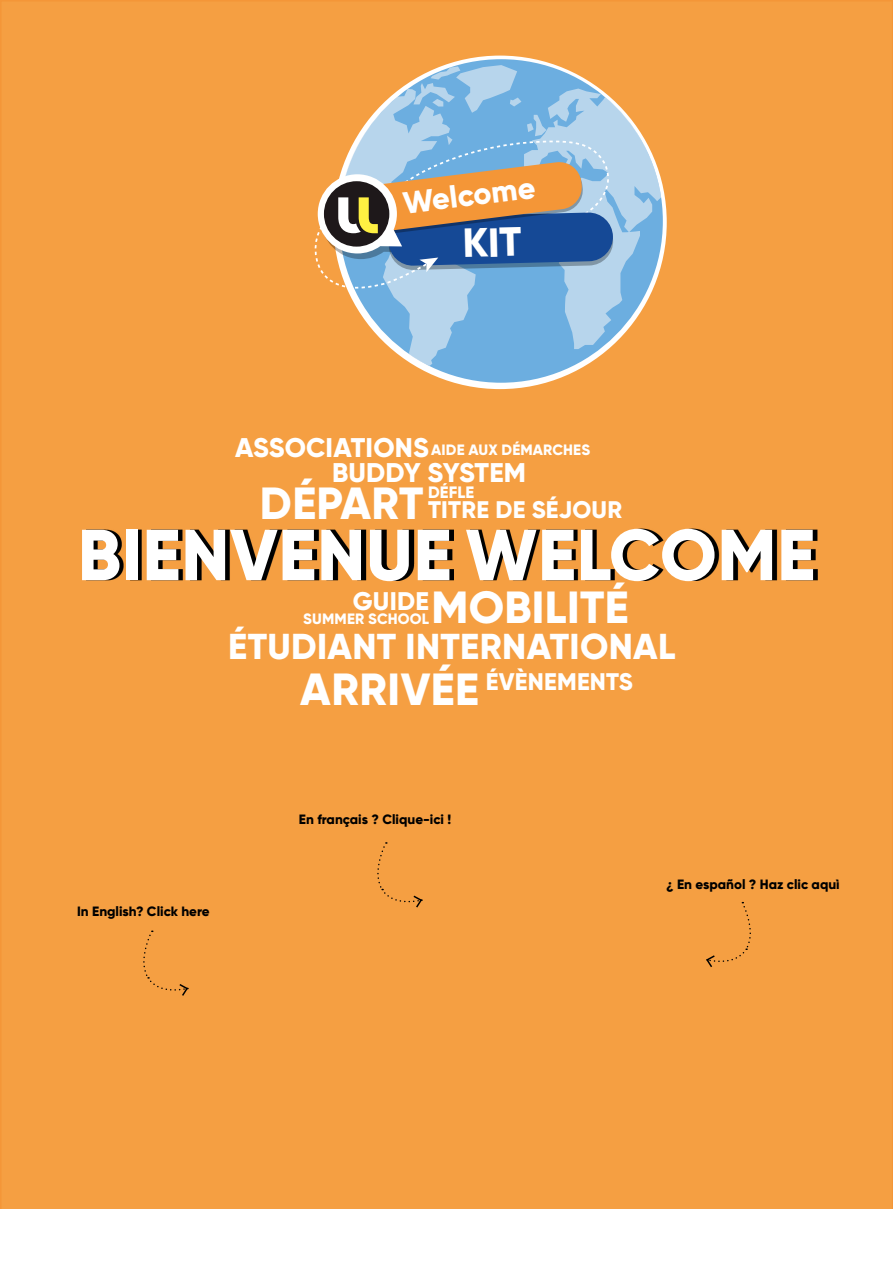
<style>
.page{position:relative;width:893px;height:1263px;background:#fff}
.page>*{position:absolute;margin:0;border:0;box-sizing:border-box;transform-origin:0 0}
.t1{font:800 72px "Gilroy";letter-spacing:.01em;color:#fff}
.t2{font:800 45px "Gilroy";letter-spacing:.01em;color:#fff}
.t3{font:800 36px "Gilroy";letter-spacing:.01em;color:#fff}
.t4{font:800 30.9px "Gilroy";color:#fff}
.t5{font:800 27px "Gilroy";letter-spacing:.005em;color:#fff}
.t6{font:800 25.5px "Gilroy";letter-spacing:.01em;color:#fff}
.t7{font:800 24px "Gilroy";letter-spacing:.01em;color:#fff}
.t8{font:800 16.5px "Gilroy";letter-spacing:.01em;color:#fff}
.t9{font:800 15px "Gilroy";letter-spacing:.01em;color:#fff}
.t10{font:800 13.5px "Gilroy";color:#000}
.s1{font-size:45px}
</style>
<div class="page">
<div style="left:1px;top:1px;width:892px;height:1261px;background:#f59f42"></div>
<svg style="left:86px;top:529px;width:368px;height:52px"></svg>
<div style="left:1px;top:1210px;width:892px;height:52px;background:#fff"></div>
<div style="left:0;top:1209px;width:893px;height:54px;border:2px solid #fff"></div>
<svg style="left:470px;top:529px;width:347px;height:52px"></svg>
<svg style="left:143px;top:930px;width:46px;height:66px"></svg>
<svg style="left:706px;top:902px;width:45px;height:65px"></svg>
<svg style="left:377px;top:842px;width:46px;height:66px"></svg>
<svg style="left:314px;top:65px;width:347px;height:301px"></svg>
<h3 class="t4" style="left:401px;top:184px;width:135px;rotate:-7deg">Welcome</h3>
<h3 class="t5" style="left:235px;top:431px;width:195px">ASSOCIATIONS</h3>
<p class="t9" style="left:431px;top:441px;width:160px">AIDE AUX DÉMARCHES</p>
<h3 class="t5" style="left:332px;top:455px;width:195px">BUDDY SYSTEM</h3>
<h3 class="t7" style="left:260px;top:494px;width:364px"><span class="s1">DÉPART</span> TITRE DE SÉJOUR</h3>
<h1 class="t1" style="left:78px;top:510px;width:739px">BIENVENUE WELCOME</h1>
<h2 class="t2" style="left:431px;top:579px;width:199px">MOBILITÉ</h2>
<h3 class="t3" style="left:228px;top:624px;width:449px">ÉTUDIANT INTERNATIONAL</h3>
<p class="t8" style="left:428px;top:482px;width:48px">DÉFLE</p>
<h3 class="t6" style="left:353px;top:585px;width:78px">GUIDE</h3>
<p class="t9" style="left:303px;top:609px;width:127px">SUMMER SCHOOL</p>
<p class="t10" style="left:77px;top:903px;width:134px">In English? Click here</p>
<h2 class="t2" style="left:300px;top:660px;width:180px">ARRIVÉE</h2>
<h3 class="t7" style="left:486px;top:666px;width:149px">ÉVÈNEMENTS</h3>
<p class="t10" style="left:299px;top:811px;width:154px">En français ? Clique-ici !</p>
<p class="t10" style="left:666px;top:876px;width:175px">¿ En español ? Haz clic aquì</p>
</div>
